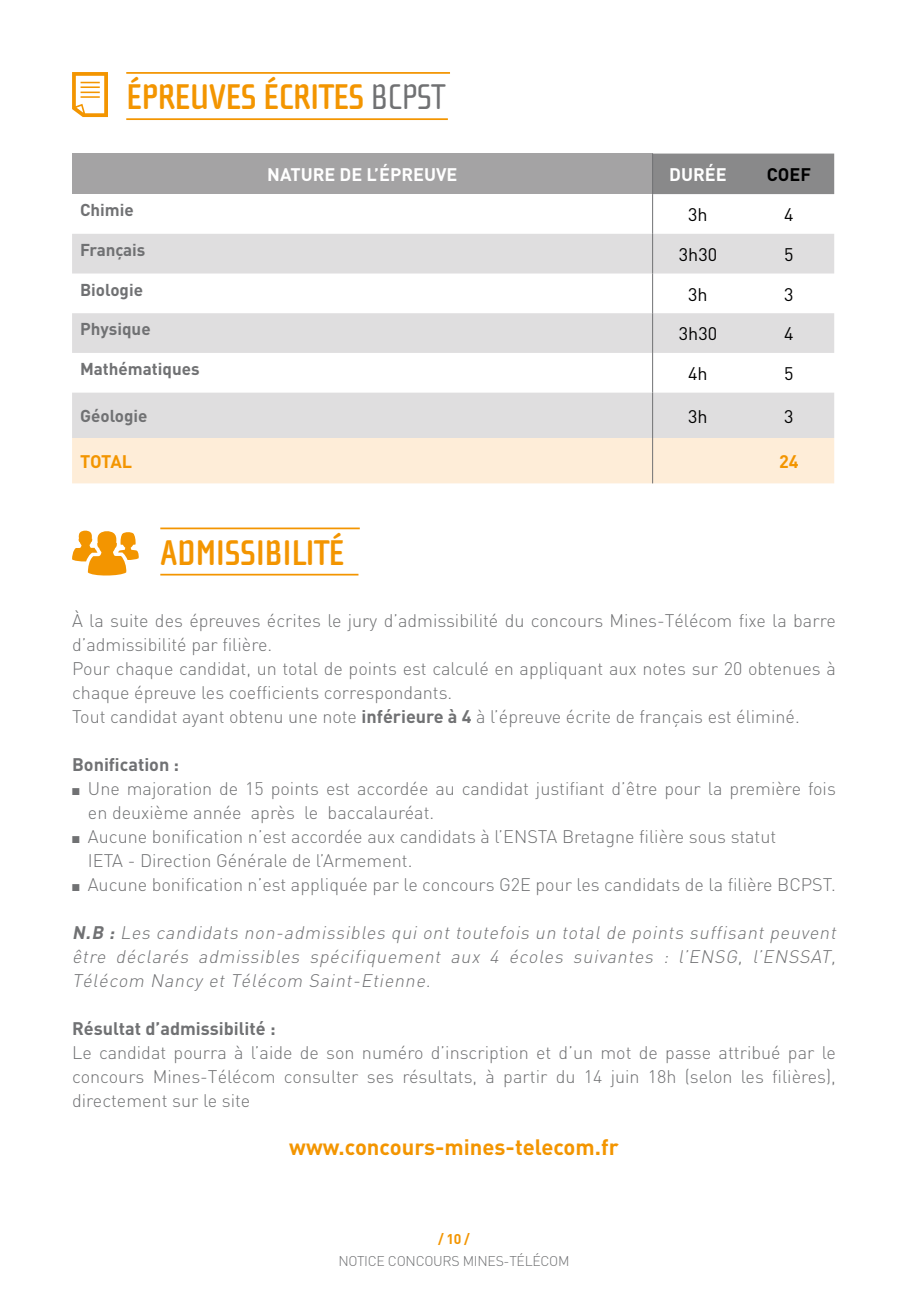
<style>
.page{position:relative;width:908px;height:1299px;background:#fff}
.page>*{position:absolute;margin:0;border:0;box-sizing:border-box;transform-origin:0 0}
.t1{font:700 36.6px "Cholla Sans";letter-spacing:-.02em;color:#f39500}
.t2{font:700 22px "DIN";color:#f39500}
.t3{font:300 18px/24px "DIN";color:#707173}
.t4{font:italic 300 18px/24px "DIN";color:#707173;text-align:justify}
.t5{font:700 18px "DIN";color:#707173}
.t6{font:700 18px "DIN";color:#fff}
.t7{font:18px "DIN";color:#000}
.t8{font:700 18px "DIN";letter-spacing:-.02em;color:#f39500}
.t9{font:700 18px "DIN";color:#000}
.t10{font:700 17px "DIN";color:#707173}
.t11{font:300 14px "DIN";letter-spacing:-.02em;color:#707173}
.t12{font:700 14px "DIN";color:#f39500}
.s1{font-weight:400;color:#707173}
.s2{font-weight:700}
</style>
<div class="page">
<hr style="left:126px;top:118px;width:321px;height:2px;background:#f39500">
<hr style="left:126px;top:72px;width:324px;height:2px;background:#f39500">
<hr style="left:160px;top:573px;width:198px;height:2px;background:#f39500">
<hr style="left:160px;top:527px;width:199px;height:2px;background:#f39500">
<div style="left:72px;top:153px;width:580px;height:41px;background:#a4a3a4"></div>
<div style="left:653px;top:153px;width:180px;height:41px;background:#89898a"></div>
<svg style="left:72px;top:234px;width:761px;height:204px;fill:#dfdedf"></svg>
<div style="left:72px;top:438px;width:761px;height:45px;background:#feedd8"></div>
<hr style="left:652px;top:153px;width:1px;height:41px;background:#707173">
<hr style="left:652px;top:194px;width:1px;height:40px;background:#707173">
<hr style="left:652px;top:234px;width:1px;height:39px;background:#707173">
<hr style="left:652px;top:273px;width:1px;height:40px;background:#707173">
<hr style="left:652px;top:313px;width:1px;height:40px;background:#707173">
<hr style="left:652px;top:353px;width:1px;height:39px;background:#707173">
<hr style="left:652px;top:392px;width:1px;height:46px;background:#707173">
<hr style="left:652px;top:438px;width:1px;height:45px;background:#707173">
<svg style="left:72px;top:72px;width:36px;height:45px"></svg>
<svg style="left:72px;top:530px;width:67px;height:46px"></svg>
<h1 class="t1" style="left:126px;top:77px;width:321px">ÉPREUVES ÉCRITES <span class="s1">BCPST</span></h1>
<p class="t6" style="left:267px;top:163px;width:192px">NATURE DE L’ÉPREUVE</p>
<p class="t6" style="left:669px;top:163px;width:59px">DURÉE</p>
<p class="t9" style="left:766px;top:163px;width:46px">COEF</p>
<p class="t10" style="left:80px;top:199px;width:55px">Chimie</p>
<p class="t7" style="left:688px;top:203px;width:21px">3h</p>
<p class="t7" style="left:783px;top:203px;width:11px">4</p>
<p class="t10" style="left:80px;top:239px;width:67px">Français</p>
<p class="t7" style="left:678px;top:243px;width:40px">3h30</p>
<p class="t7" style="left:783px;top:243px;width:11px">5</p>
<p class="t10" style="left:80px;top:278px;width:64px">Biologie</p>
<p class="t7" style="left:688px;top:283px;width:21px">3h</p>
<p class="t7" style="left:783px;top:283px;width:11px">3</p>
<p class="t10" style="left:80px;top:318px;width:72px">Physique</p>
<p class="t7" style="left:678px;top:322px;width:40px">3h30</p>
<p class="t7" style="left:783px;top:322px;width:11px">4</p>
<p class="t10" style="left:80px;top:358px;width:121px">Mathématiques</p>
<p class="t7" style="left:688px;top:362px;width:21px">4h</p>
<p class="t7" style="left:783px;top:362px;width:11px">5</p>
<p class="t10" style="left:80px;top:405px;width:69px">Géologie</p>
<p class="t7" style="left:688px;top:405px;width:21px">3h</p>
<p class="t7" style="left:783px;top:405px;width:11px">3</p>
<p class="t8" style="left:80px;top:450px;width:54px">TOTAL</p>
<p class="t8" style="left:778px;top:450px;width:21px">24</p>
<h1 class="t1" style="left:160px;top:533px;width:186px">ADMISSIBILITÉ</h1>
<p class="t3" style="left:72px;top:608px;width:765px">À la suite des épreuves écrites le jury d’admissibilité du concours Mines-Télécom fixe la barre d’admissibilité par filière.<br>Pour chaque candidat, un total de points est calculé en appliquant aux notes sur 20 obtenues à chaque épreuve les coefficients correspondants.<br>Tout candidat ayant obtenu une note <span class="s2">inférieure à 4</span> à l’épreuve écrite de français est éliminé.</p>
<p class="t5" style="left:72px;top:752px;width:109px">Bonification :</p>
<p class="t3" style="left:88px;top:776px;width:749px;text-indent:-16px">■ Une majoration de 15 points est accordée au candidat justifiant d’être pour la première fois en deuxième année après le baccalauréat.</p>
<p class="t3" style="left:88px;top:824px;width:689px;text-indent:-16px">■ Aucune bonification n’est accordée aux candidats à l’ENSTA Bretagne filière sous statut<br>IETA - Direction Générale de l’Armement.</p>
<p class="t3" style="left:72px;top:872px;width:765px">■ Aucune bonification n’est appliquée par le concours G2E pour les candidats de la filière BCPST.</p>
<p class="t4" style="left:72px;top:920px;width:768px"><span class="s2">N.B :</span> Les candidats non-admissibles qui ont toutefois un total de points suffisant peuvent être déclarés admissibles spécifiquement aux 4 écoles suivantes : l’ENSG, l’ENSSAT, Télécom Nancy et Télécom Saint-Etienne.</p>
<p class="t5" style="left:72px;top:1016px;width:205px">Résultat d’admissibilité :</p>
<p class="t3" style="left:72px;top:1040px;width:765px;text-align:justify">Le candidat pourra à l’aide de son numéro d’inscription et d’un mot de passe attribué par le concours Mines-Télécom consulter ses résultats, à partir du 14 juin 18h (selon les filières), directement sur le site</p>
<p class="t2" style="left:289px;top:1132px;width:331px">www.concours-mines-telecom.fr</p>
<p class="t12" style="left:438px;top:1229px;width:33px">/ 10 /</p>
<p class="t11" style="left:338px;top:1251px;width:233px">NOTICE CONCOURS MINES-TÉLÉCOM</p>
</div>
